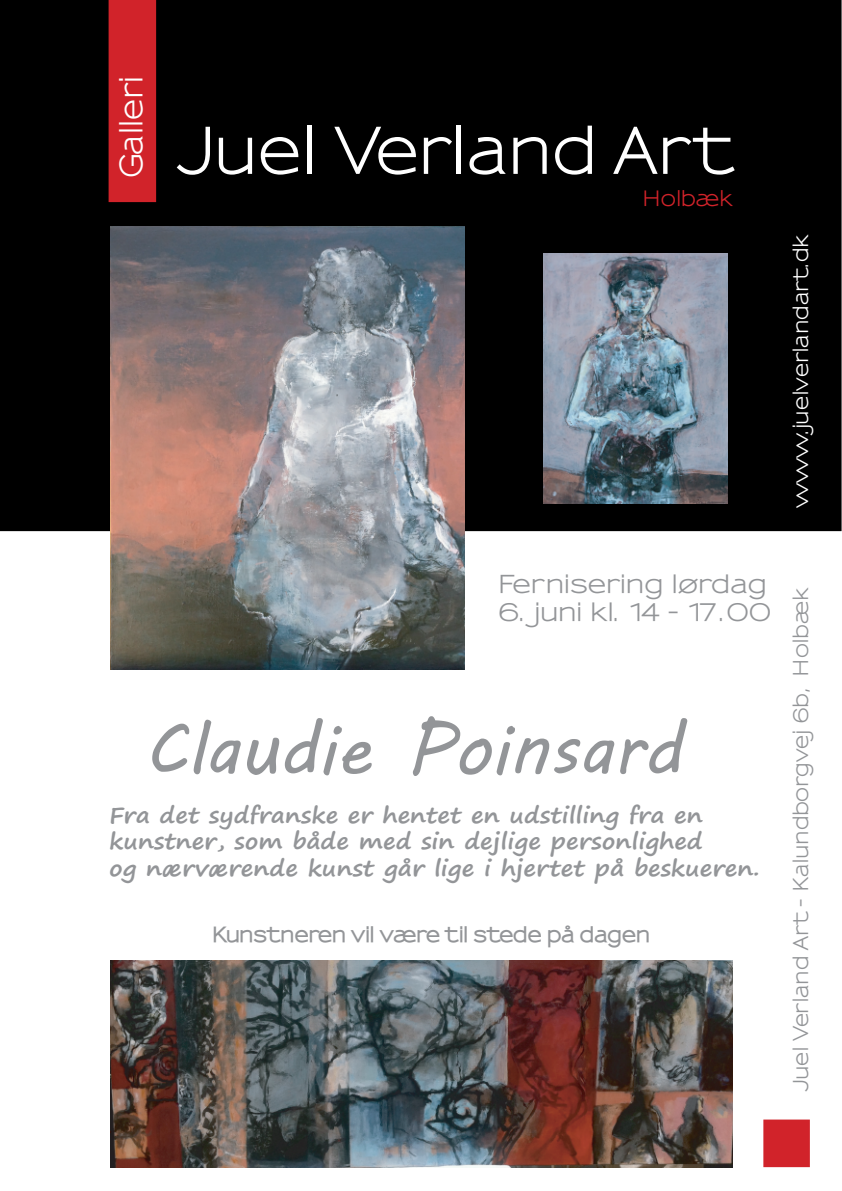
<style>
.page{position:relative;width:842px;height:1191px;background:#fff}
.page>*{position:absolute;margin:0;border:0;box-sizing:border-box;transform-origin:0 0}
.t1{font:72px "MV Boli";color:#939598}
.t2{font:700 62px "Sansumi";color:#fff}
.t3{font:700 30.2px "Sansumi";letter-spacing:-.025em;color:#fff}
.t4{font:700 24px "Sansumi";color:#939598;scale:1.1 1}
.t5{font:700 24px "Sansumi";letter-spacing:-.05em;color:#939598;scale:1.1 1}
.t6{font:700 22px/26.4px "Segoe Print";color:#939598;scale:1.1 1}
.t7{font:700 20.6px "Sansumi";color:#d1232a}
.t8{font:700 20px "Sansumi";color:#939598}
.t9{font:800 20px "Sansumi";color:#939598}
.t10{font:700 20px "Sansumi";color:#fff}
</style>
<div class="page">
<div style="left:0;top:0;width:841px;height:531px;background:#000"></div>
<div style="left:109px;top:0;width:47px;height:202px;background:#d1232a"></div>
<div style="left:763px;top:1119px;width:47px;height:48px;background:#d1232a"></div>
<img style="left:111px;top:960px;width:622px;height:207px">
<img style="left:110px;top:227px;width:355px;height:442px">
<img style="left:543px;top:253px;width:185px;height:250px">
<h3 class="t3" style="left:115px;top:178px;width:104px;rotate:-90deg">Galleri</h3>
<h2 class="t2" style="left:178px;top:116px;width:557px">Juel Verland Art</h2>
<p class="t7" style="left:642px;top:187px;width:92px">Holbæk</p>
<p class="t10" style="left:790px;top:508px;width:275px;rotate:-90deg">www.juelverlandart.dk</p>
<p class="t4" style="left:497px;top:570px;width:247px">Fernisering lørdag</p>
<p class="t5" style="left:497px;top:599px;width:251px">6. juni kl. 14 - 17.00</p>
<h1 class="t1" style="left:144px;top:699px;width:540px">Claudie Poinsard</h1>
<p class="t6" style="left:109px;top:801px;width:593px">Fra det sydfranske er hentet en udstilling fra en kunstner, som både med sin dejlige personlighed<br>og nærværende kunst går lige i hjertet på beskueren.</p>
<p class="t9" style="left:212px;top:922px;width:440px">Kunstneren vil være til stede på dagen</p>
<p class="t8" style="left:790px;top:1091px;width:505px;rotate:-90deg">Juel Verland Art - Kalundborgvej6b, Holbæk</p>
</div>
